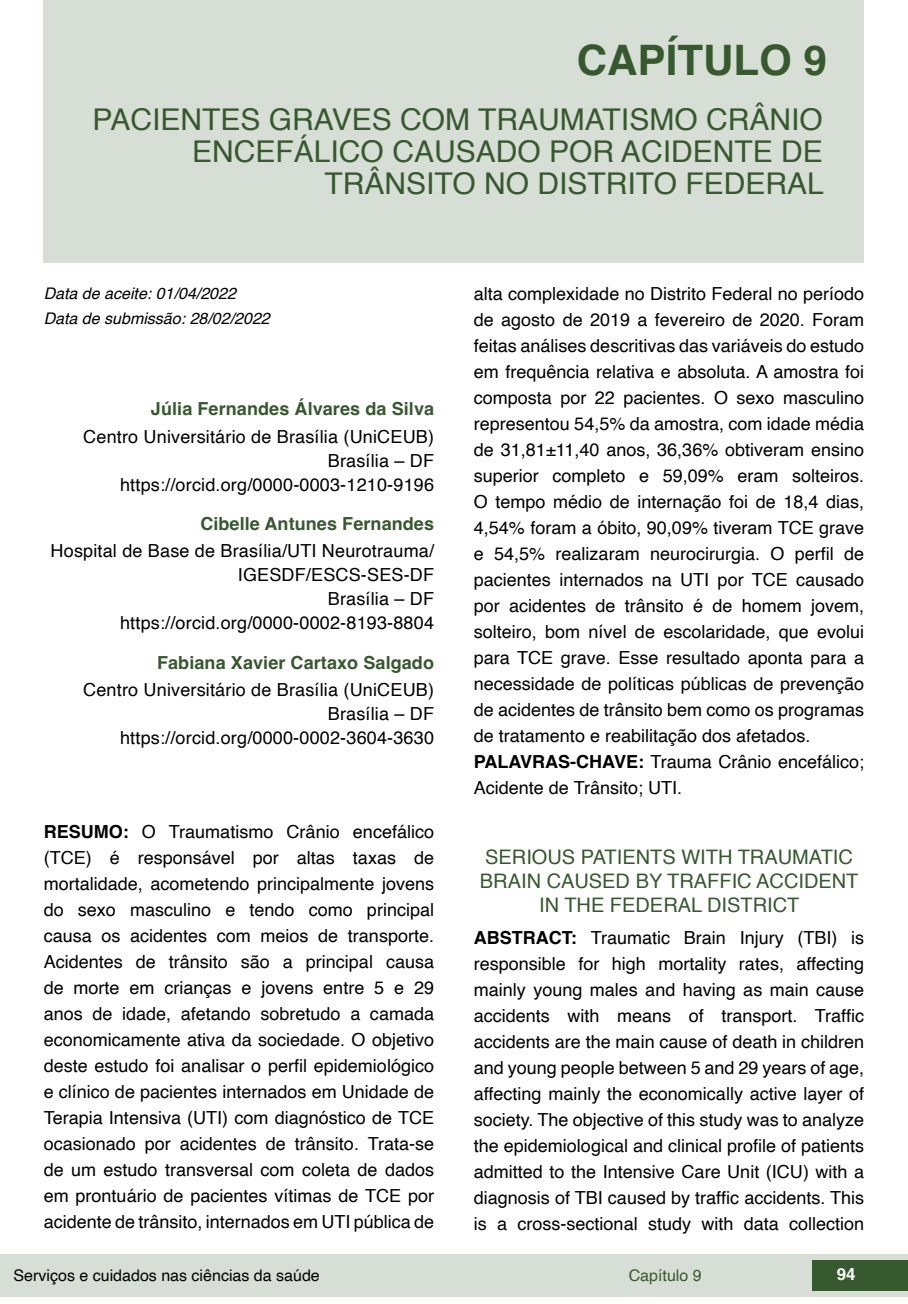
<style>
.page{position:relative;width:908px;height:1304px;background:#fff}
.page>*{position:absolute;margin:0;border:0;box-sizing:border-box;transform-origin:0 0}
.t1{font:700 42px "Helvetica";color:#36592e}
.t2{font:30px/32px "Helvetica";color:#36592e;text-align:right}
.t3{font:20px/24px "Helvetica";color:#36592e;text-align:center}
.t4{font:18px/26px "Helvetica";color:#000;text-align:right}
.t5{font:700 18px "Helvetica";letter-spacing:.005em;color:#36592e}
.t6{font:700 16.8px "Helvetica";color:#fff}
.t7{font:italic 16px "Helvetica";color:#000}
.t8{font:16px "Helvetica";color:#000}
.t9{font:16px "Helvetica";color:#36592e}
.s1{font-weight:700}
</style>
<div class="page">
<div style="left:0;top:1254px;width:906px;height:43px;background:#d7ded5"></div>
<div style="left:812px;top:1261px;width:95px;height:30px;background:#36592e"></div>
<div style="left:44px;top:0;width:819px;height:263px;background:#d7ded5"></div>
<h1 class="t1" style="left:576px;top:35px;width:251px">CAPÍTULO 9</h1>
<h2 class="t2" style="left:92px;top:104px;width:732px">PACIENTES GRAVES COM TRAUMATISMO CRÂNIO<br>ENCEFÁLICO CAUSADO POR ACIDENTE DE<br>TRÂNSITO NO DISTRITO FEDERAL</h2>
<p class="t7" style="left:44px;top:280px;width:194px">Data de aceite: 01/04/2022</p>
<p class="t7" style="left:44px;top:306px;width:227px">Data de submissão: 28/02/2022</p>
<p class="t5" style="left:151px;top:398px;width:284px">Júlia Fernandes Álvares da Silva</p>
<p class="t4" style="left:83px;top:425px;width:352px;line-height:24px">Centro Universitário de Brasília (UniCEUB)<br>Brasília – DF https://orcid.org/0000-0003-1210-9196</p>
<p class="t5" style="left:200px;top:513px;width:235px">Cibelle Antunes Fernandes</p>
<p class="t4" style="left:51px;top:540px;width:385px;line-height:24px">Hospital de Base de Brasília/UTI Neurotrauma/<br>IGESDF/ESCS-SES-DF<br>Brasília – DF https://orcid.org/0000-0002-8193-8804</p>
<p class="t5" style="left:157px;top:651px;width:278px">Fabiana Xavier Cartaxo Salgado</p>
<p class="t4" style="left:83px;top:678px;width:352px;line-height:24px">Centro Universitário de Brasília (UniCEUB)<br>Brasília – DF https://orcid.org/0000-0002-3604-3630</p>
<p class="t4" style="left:44px;top:819px;width:392px;text-align:justify"><span class="s1">RESUMO:</span> O Traumatismo Crânio encefálico (TCE) é responsável por altas taxas de mortalidade, acometendo principalmente jovens do sexo masculino e tendo como principal causa os acidentes com meios de transporte.<br>Acidentes de trânsito são a principal causa de morte em crianças e jovens entre 5 e 29 anos de idade, afetando sobretudo a camada economicamente ativa da sociedade. O objetivo deste estudo foi analisar o perfil epidemiológico e clínico de pacientes internados em Unidade de Terapia Intensiva (UTI) com diagnóstico de TCE ocasionado por acidentes de trânsito. Trata-se de um estudo transversal com coleta de dados em prontuário de pacientes vítimas de TCE por acidente de trânsito, internados em UTI pública de</p>
<p class="t4" style="left:473px;top:281px;width:392px;text-align:left">alta complexidade no Distrito Federal no período de agosto de 2019 a fevereiro de 2020. Foram feitas análises descritivas das variáveis do estudo em frequência relativa e absoluta. A amostra foi composta por 22 pacientes. O sexo masculino representou 54,5% da amostra, com idade média de 31,81±11,40 anos, 36,36% obtiveram ensino superior completo e 59,09% eram solteiros.<br>O tempo médio de internação foi de 18,4 dias, 4,54% foram a óbito, 90,09% tiveram TCE grave e 54,5% realizaram neurocirurgia. O perfil de pacientes internados na UTI por TCE causado por acidentes de trânsito é de homem jovem, solteiro, bom nível de escolaridade, que evolui para TCE grave. Esse resultado aponta para a necessidade de políticas públicas de prevenção de acidentes de trânsito bem como os programas de tratamento e reabilitação dos afetados.<br><span class="s1">PALAVRAS-CHAVE:</span> Trauma Crânio encefálico; Acidente de Trânsito; UTI.</p>
<p class="t3" style="left:479px;top:846px;width:380px">SERIOUS PATIENTS WITH TRAUMATIC<br>BRAIN CAUSED BY TRAFFIC ACCIDENT<br>IN THE FEDERAL DISTRICT</p>
<p class="t4" style="left:473px;top:925px;width:392px;text-align:justify"><span class="s1">ABSTRACT:</span> Traumatic Brain Injury (TBI) is responsible for high mortality rates, affecting mainly young males and having as main cause accidents with means of transport. Traffic accidents are the main cause of death in children and young people between 5 and 29 years of age, affecting mainly the economically active layer of society. The objective of this study was to analyze the epidemiological and clinical profile of patients admitted to the Intensive Care Unit (ICU) with a diagnosis of TBI caused by traffic accidents. This is a cross-sectional study with data collection</p>
<p class="t8" style="left:14px;top:1263px;width:307px">Serviços e cuidados nas ciências da saúde</p>
<p class="t9" style="left:628px;top:1263px;width:74px">Capítulo 9</p>
<p class="t6" style="left:836px;top:1264px;width:20px">94</p>
</div>
